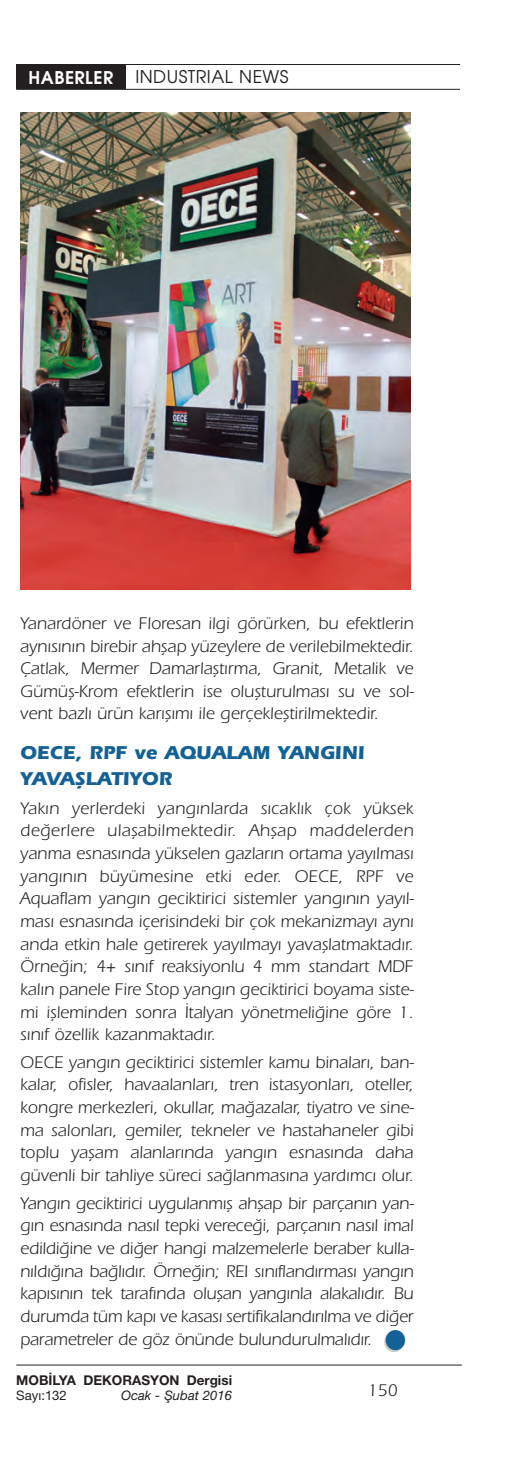
<style>
.page{position:relative;width:526px;height:1469px;background:#fff}
.page>*{position:absolute;margin:0;border:0;box-sizing:border-box;transform-origin:0 0}
.t1{font:27.12px "Zapf Dingbats ITC";color:#ccc;scale:1.04 1}
.t2{font:19.25px/25.9px "Eras X Bold";color:#136195}
.t3{font:17.5px/22.6px "Eras X Book";color:#231f20;text-align:justify}
.t4{font:17.5px "Avant Garde T";letter-spacing:.03em;color:#231f20}
.t5{font:17.5px "Avant Garde T Bold";letter-spacing:.03em;color:#fff}
.t6{font:17.5px "Eras T Book";color:#231f20}
.t7{font:13.47px "Helvetica Neue X Bold";color:#231f20}
.t8{font:13.12px "Helvetica Neue X Italic";color:#231f20}
.t9{font:13.12px "Helvetica Neue X Roman";color:#231f20}
</style>
<div class="page">
<hr style="left:16px;top:1364px;width:446px;height:1px;background:#231f20">
<hr style="left:16px;top:64px;width:444px;height:1px;background:#231f20">
<hr style="left:16px;top:89px;width:444px;height:1px;background:#231f20">
<div style="left:16px;top:64px;width:109px;height:25px;background:#231f20"></div>
<img style="left:20px;top:112px;width:390px;height:477px">
<p class="t5" style="left:29px;top:67px;width:86px">HABERLER</p>
<p class="t4" style="left:135px;top:67px;width:155px">INDUSTRIAL NEWS</p>
<p class="t3" style="left:20px;top:614px;width:395px">Yanardöner ve Floresan ilgi görürken, bu efektlerin aynısının birebir ahşap yüzeylere de verilebilmektedir.<br>Çatlak, Mermer Damarlaştırma, Granit, Metalik ve Gümüş-Krom efektlerin ise oluşturulması su ve sol&shy;vent bazlı ürün karışımı ile gerçekleştirilmektedir.</p>
<p class="t2" style="left:20px;top:739px;width:346px">OECE, RPF ve AQUALAM YANGINI<br>YAVAŞLATIYOR</p>
<p class="t3" style="left:20px;top:798px;width:395px">Yakın yerlerdeki yangınlarda sıcaklık çok yüksek değerlere ulaşabilmektedir. Ahşap maddelerden yanma esnasında yükselen gazların ortama yayılması yangının büyümesine etki eder. OECE, RPF ve Aquaflam yangın geciktirici sistemler yangının yayıl&shy;ması esnasında içerisindeki bir çok mekanizmayı aynı anda etkin hale getirerek yayılmayı yavaşlatmaktadır.<br>Örneğin; 4+ sınıf reaksiyonlu 4 mm standart MDF kalın panele Fire Stop yangın geciktirici boyama siste&shy;mi işleminden sonra İtalyan yönetmeliğine göre 1. sınıf özellik kazanmaktadır.</p>
<p class="t3" style="left:20px;top:1052px;width:395px">OECE yangın geciktirici sistemler kamu binaları, ban&shy;kalar, ofisler, havaalanları, tren istasyonları, oteller, kongre merkezleri, okullar, mağazalar, tiyatro ve sine&shy;ma salonları, gemiler, tekneler ve hastahaneler gibi toplu yaşam alanlarında yangın esnasında daha güvenli bir tahliye süreci sağlanmasına yardımcı olur.</p>
<p class="t3" style="left:20px;top:1193px;width:395px">Yangın geciktirici uygulanmış ahşap bir parçanın yan&shy;gın esnasında nasıl tepki vereceği, parçanın nasıl imal edildiğine ve diğer hangi malzemelerle beraber kulla&shy;nıldığına bağlıdır. Örneğin; REI sınıflandırması yangın kapısının tek tarafında oluşan yangınla alakalıdır. Bu durumda tüm kapı ve kasası sertifikalandırılma ve diğer parametreler de göz önünde bulundurulmalıdır.</p>
<h1 class="t1" style="left:404px;top:1330px;width:23px;rotate:90deg">●</h1>
<p class="t7" style="left:16px;top:1371px;width:217px">MOB‹LYA DEKORASYON Dergisi</p>
<p class="t9" style="left:16px;top:1387px;width:52px">Say›:132</p>
<p class="t8" style="left:121px;top:1387px;width:112px">Ocak - Şubat 2016</p>
<p class="t6" style="left:368px;top:1379px;width:31px">150</p>
</div>
